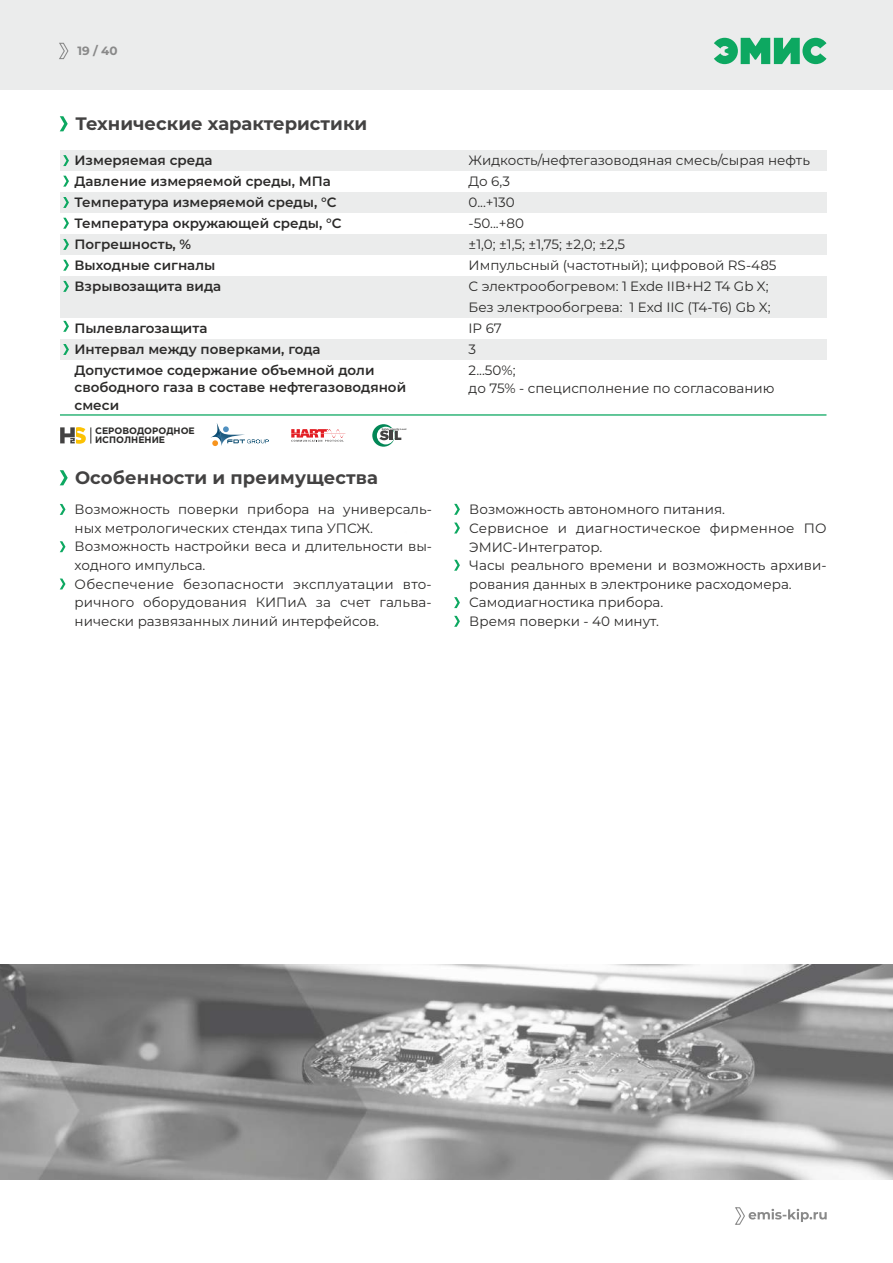
<style>
.page{position:relative;width:893px;height:1263px;background:#fff}
.page>*{position:absolute;margin:0;border:0;box-sizing:border-box;transform-origin:0 0}
.t1{font:700 18px "Montserrat";color:#434242}
.t2{font:13.5px/18.6px "Montserrat";color:#2b2a29}
.t3{font:600 13.5px/21px "Montserrat";color:#2b2a29}
.t4{font:700 12px "Montserrat";color:#898989}
.t5{font:9.3px/9.4px "Gotham Pro";color:#2b2a29}
.t6{font:700 2.4px "Arial";color:#434242}
</style>
<div class="page">
<div style="left:0;top:0;width:893px;height:90px;background:#ebecec"></div>
<svg style="left:59px;top:42px;width:10px;height:18px"></svg>
<div style="left:60px;top:234px;width:766px;height:21px;background:#ebecec"></div>
<div style="left:60px;top:150px;width:766px;height:21px;background:#ebecec"></div>
<div style="left:60px;top:192px;width:766px;height:21px;background:#ebecec"></div>
<hr style="left:60px;top:414px;width:766px;height:2px;background:#0da861">
<img style="left:0;top:965px;width:893px;height:214px">
<svg style="left:60px;top:504px;width:5px;height:11px"></svg>
<svg style="left:454px;top:523px;width:6px;height:10px"></svg>
<svg style="left:454px;top:616px;width:6px;height:11px"></svg>
<svg style="left:60px;top:541px;width:5px;height:11px"></svg>
<div style="left:60px;top:276px;width:766px;height:42px;background:#ebecec"></div>
<svg style="left:63px;top:155px;width:6px;height:11px"></svg>
<svg style="left:63px;top:176px;width:6px;height:11px"></svg>
<svg style="left:63px;top:218px;width:6px;height:11px"></svg>
<svg style="left:63px;top:239px;width:6px;height:11px"></svg>
<svg style="left:63px;top:260px;width:6px;height:11px"></svg>
<svg style="left:63px;top:281px;width:6px;height:11px"></svg>
<svg style="left:372px;top:424px;width:29px;height:23px"></svg>
<svg style="left:291px;top:429px;width:54px;height:13px"></svg>
<svg style="left:60px;top:427px;width:31px;height:17px"></svg>
<svg style="left:210px;top:423px;width:59px;height:23px"></svg>
<svg style="left:60px;top:578px;width:5px;height:11px"></svg>
<div style="left:60px;top:339px;width:766px;height:21px;background:#ebecec"></div>
<svg style="left:63px;top:197px;width:6px;height:11px"></svg>
<svg style="left:454px;top:560px;width:6px;height:11px"></svg>
<svg style="left:735px;top:1207px;width:92px;height:18px"></svg>
<svg style="left:60px;top:470px;width:8px;height:15px"></svg>
<svg style="left:60px;top:116px;width:8px;height:15px"></svg>
<svg style="left:63px;top:321px;width:6px;height:11px"></svg>
<svg style="left:63px;top:344px;width:6px;height:11px"></svg>
<svg style="left:454px;top:504px;width:6px;height:11px"></svg>
<svg style="left:454px;top:597px;width:6px;height:11px"></svg>
<svg style="left:714px;top:38px;width:112px;height:26px"></svg>
<p class="t4" style="left:77px;top:44px;width:42px">19 / 40</p>
<h1 class="t1" style="left:76px;top:113px;width:293px">Технические характеристики</h1>
<p class="t3" style="left:75px;top:150px;width:269px">Измеряемая среда<br>Давление измеряемой среды, МПа<br>Температура измеряемой среды, °C<br>Температура окружающей среды, °C<br>Погрешность, %<br>Выходные сигналы<br>Взрывозащита вида</p>
<p class="t3" style="left:75px;top:318px;width:301px">Пылевлагозащита<br>Интервал между поверками, года<br>Допустимое содержание объемной доли</p>
<p class="t3" style="left:75px;top:379px;width:333px;line-height:17.4px">свободного газа в составе нефтегазоводяной смеси</p>
<p class="t5" style="left:95px;top:427px;width:101px">СЕРОВОДОРОДНОЕ<br>ИСПОЛНЕНИЕ</p>
<p class="t6" style="left:382px;top:428px;width:26px">Safety integrity Level</p>
<p class="t2" style="left:469px;top:150px;width:343px;line-height:21px">Жидкость/нефтегазоводяная смесь/сырая нефть<br>До 6,3<br>0...+130<br>-50...+80<br>±1,0; ±1,5; ±1,75; ±2,0; ±2,5<br>Импульсный (частотный); цифровой RS-485<br>С электрообогревом: 1 Exde IIB+H2 T4 Gb X;<br>Без электрообогрева: 1 Exd IIC (T4-T6) Gb X;<br>IP 67<br>3<br>2...50%;</p>
<p class="t2" style="left:469px;top:378px;width:308px">до 75% - специсполнение по согласованию</p>
<h1 class="t1" style="left:75px;top:466px;width:305px">Особенности и преимущества</h1>
<p class="t2" style="left:75px;top:500px;width:359px">Возможность поверки прибора на универсаль&shy;ных метрологических стендах типа УПСЖ.<br>Возможность настройки веса и длительности вы&shy;ходного импульса.<br>Обеспечение безопасности эксплуатации вто&shy;ричного оборудования КИПиА за счет гальва&shy;нически развязанных линий интерфейсов.</p>
<p class="t2" style="left:469px;top:500px;width:359px">Возможность автономного питания.<br>Сервисное и диагностическое фирменное ПО ЭМИС-Интегратор.<br>Часы реального времени и возможность архиви&shy;рования данных в электронике расходомера.<br>Самодиагностика прибора.<br>Время поверки - 40 минут.</p>
</div>
